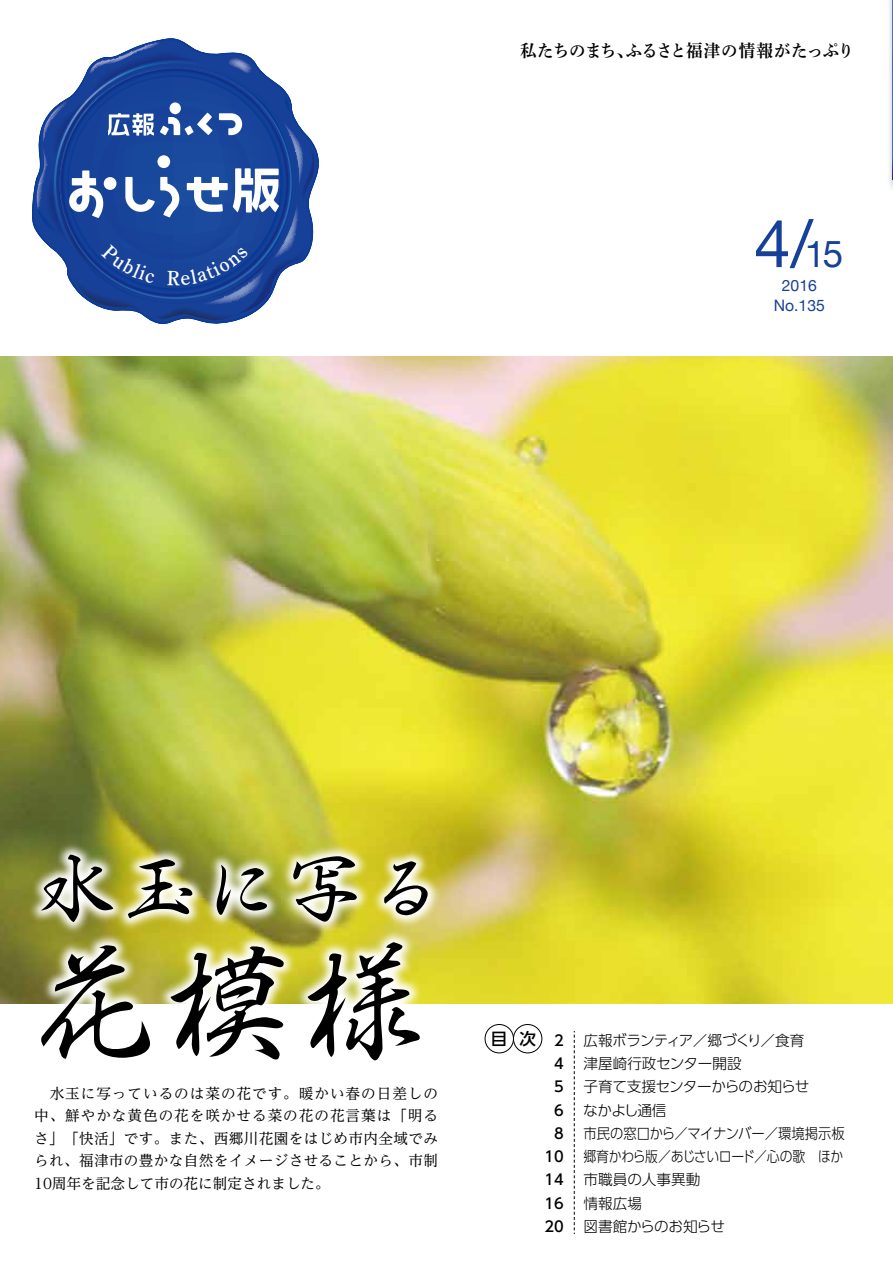
<style>
.page{position:relative;width:893px;height:1263px;background:#fff}
.page>*{position:absolute;margin:0;border:0;box-sizing:border-box;transform-origin:0 0}
.t1{font:128.25px "Gyosho Std R";color:#000}
.t2{font:78px "Gyosho Std R";letter-spacing:.06em;color:#000}
.t3{font:65.7px "Helvetica Neue";color:#174198}
.t4{font:17.4px "Shuei Min Pro B";letter-spacing:-.03em;color:#000;scale:.95 1}
.t5{font:500 16.5px "UD Shin Go Pro";color:#000}
.t6{font:15.75px/19.5px "Helvetica Neue";color:#174198;text-align:center}
.t7{font:14.7px/22.5px "UD Reimin Pro";letter-spacing:.025em;color:#000;text-align:justify}
.t8{font:300 14.7px/23.2px "UD Shin Go Pro";letter-spacing:-.02em;color:#000}
.t9{font:300 14.7px "UD Shin Go Pro";letter-spacing:-.065em;color:#000}
.t10{font:500 14.7px/23.2px "UD Shin Go Pro";color:#000;text-align:right}
.s1{font-size:36.75px}
</style>
<div class="page">
<img style="left:889px;top:0;width:4px;height:188px">
<svg style="left:892px;top:0;width:1px;height:179px"></svg>
<img style="left:0;top:356px;width:893px;height:647px">
<svg style="left:574px;top:1031px;width:1px;height:203px"></svg>
<div style="left:485px;top:1024px;width:29px;height:29px;border:1px solid #000;border-radius:50%"></div>
<div style="left:513px;top:1024px;width:29px;height:29px;border:1px solid #000;border-radius:50%"></div>
<svg style="left:33px;top:39px;width:286px;height:285px"></svg>
<img style="left:0;top:788px;width:510px;height:211px">
<img style="left:0;top:877px;width:494px;height:176px">
<svg style="left:36px;top:42px;width:279px;height:278px"></svg>
<p class="t4" style="left:626px;top:37px;width:242px">ふるさと福津の情報がたっぷり</p>
<p class="t4" style="left:520px;top:37px;width:120px">私たちのまち、</p>
<h3 class="t3" style="left:754px;top:196px;width:91px">4/<span class="s1">15</span></h3>
<p class="t6" style="left:774px;top:277px;width:53px">2016<br>No.135</p>
<h2 class="t2" style="left:37px;top:827px;width:410px">水玉に写る</h2>
<h1 class="t1" style="left:31px;top:903px;width:399px">花模様</h1>
<p class="t7" style="left:34px;top:1081px;width:406px">　水玉に写っているのは菜の花です。暖かい春の日差しの中、鮮やかな黄色の花を咲かせる菜の花の花言葉は「明るさ」「快活」です。また、西郷川花園をはじめ市内全域でみられ、福津市の豊かな自然をイメージさせることから、市制10周年を記念して市の花に制定されました。</p>
<p class="t5" style="left:491px;top:1025px;width:18px">目</p>
<p class="t5" style="left:519px;top:1025px;width:18px">次</p>
<p class="t10" style="left:544px;top:1028px;width:21px">2<br>4<br>5<br>6<br>8<br>10<br>14<br>16<br>20</p>
<p class="t9" style="left:583px;top:1028px;width:222px">広報ボランティア／郷づくり／食育</p>
<p class="t8" style="left:583px;top:1051px;width:263px">津屋崎行政センター開設<br>子育て支援センターからのお知らせ<br>なかよし通信<br>市民の窓口から／マイナンバー／環境掲示板郷育かわら版／あじさいロード／心の歌　ほか市職員の人事異動<br>情報広場<br>図書館からのお知らせ</p>
</div>
